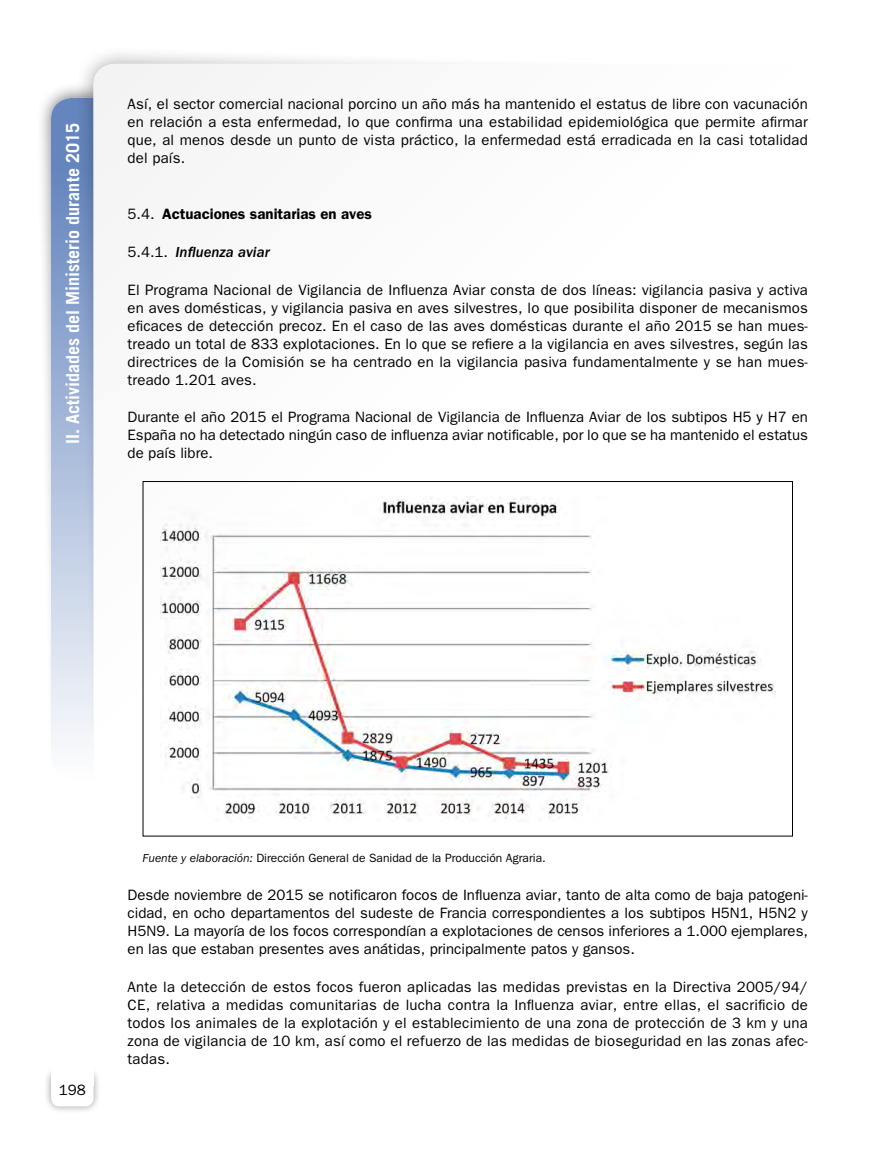
<style>
.page{position:relative;width:893px;height:1149px;background:#fff}
.page>*{position:absolute;margin:0;border:0;box-sizing:border-box;transform-origin:0 0}
.t1{font:700 18px "Trade Gothic";color:#fff}
.Texto_general{font:15px/18px "Franklin Gothic";letter-spacing:.01em;color:#000;text-align:justify}
.Titulo_04_1_1{font:600 15px "Franklin Gothic";color:#000}
.Titulo_05_1_1_1{font:italic 500 15px "Franklin Gothic";color:#000}
.Fuente_Grafico{font:12px "Franklin Gothic";color:#000}
.s1{font-weight:400}
.s2{font-weight:400;font-style:normal}
.s3{font-style:italic}
</style>
<div class="page">
<div style="left:36px;top:82px;width:116px;height:691px;background:#000;opacity:.6"></div>
<div style="left:51px;top:98px;width:85px;height:680px;background:linear-gradient(to bottom,#5579b8,#fbfcfd);border-radius:21px"></div>
<div style="left:74px;top:45px;width:669px;height:923px;background:#000;opacity:.4"></div>
<div style="left:94px;top:64px;width:714px;height:969px;background:#fff;border-radius:21px"></div>
<div style="left:43px;top:1064px;width:58px;height:49px;background:#000;opacity:.4"></div>
<div style="left:51px;top:1071px;width:43px;height:35px;background:#fff;border-radius:9px"></div>
<div style="left:51px;top:1063px;width:43px;height:21px;background:#fff"></div>
<img style="left:160px;top:496px;width:615px;height:323px">
<p class="t1" style="left:62px;top:443px;width:322px;rotate:-90deg">II. Actividades del Ministerio durante 2015</p>
<p class="Texto_general" style="left:128px;top:95px;width:682px">Así, el sector comercial nacional porcino un año más ha mantenido el estatus de libre con vacunación en relación a esta enfermedad, lo que confirma una estabilidad epidemiológica que permite afirmar que, al menos desde un punto de vista práctico, la enfermedad está erradicada en la casi totalidad del país.</p>
<p class="Titulo_04_1_1" style="left:128px;top:205px;width:246px"><span class="s1">5.4.</span> Actuaciones sanitarias en aves</p>
<p class="Titulo_05_1_1_1" style="left:128px;top:243px;width:144px"><span class="s2">5.4.1.</span> Influenza aviar</p>
<p class="Texto_general" style="left:128px;top:280px;width:682px">El Programa Nacional de Vigilancia de Influenza Aviar consta de dos líneas: vigilancia pasiva y activa en aves domésticas, y vigilancia pasiva en aves silvestres, lo que posibilita disponer de mecanismos eficaces de detección precoz. En el caso de las aves domésticas durante el año 2015 se han mues&shy;treado un total de 833 explotaciones. En lo que se refiere a la vigilancia en aves silvestres, según las directrices de la Comisión se ha centrado en la vigilancia pasiva fundamentalmente y se han mues&shy;treado 1.201 aves.</p>
<p class="Texto_general" style="left:128px;top:408px;width:682px">Durante el año 2015 el Programa Nacional de Vigilancia de Influenza Aviar de los subtipos H5 y H7 en España no ha detectado ningún caso de influenza aviar notificable, por lo que se ha mantenido el estatus de país libre.</p>
<p class="Texto_general" style="left:59px;top:1080px;width:28px">198</p>
<p class="Fuente_Grafico" style="left:142px;top:851px;width:405px"><span class="s3">Fuente y elaboración:</span> Dirección General de Sanidad de la Producción Agraria.</p>
<p class="Texto_general" style="left:128px;top:885px;width:682px">Desde noviembre de 2015 se notificaron focos de Influenza aviar, tanto de alta como de baja patogeni&shy;cidad, en ocho departamentos del sudeste de Francia correspondientes a los subtipos H5N1, H5N2 y H5N9. La mayoría de los focos correspondían a explotaciones de censos inferiores a 1.000 ejemplares, en las que estaban presentes aves anátidas, principalmente patos y gansos.</p>
<p class="Texto_general" style="left:128px;top:977px;width:682px">Ante la detección de estos focos fueron aplicadas las medidas previstas en la Directiva 2005/94/ CE, relativa a medidas comunitarias de lucha contra la Influenza aviar, entre ellas, el sacrificio de todos los animales de la explotación y el establecimiento de una zona de protección de 3 km y una zona de vigilancia de 10 km, así como el refuerzo de las medidas de bioseguridad en las zonas afec&shy;tadas.</p>
</div>
